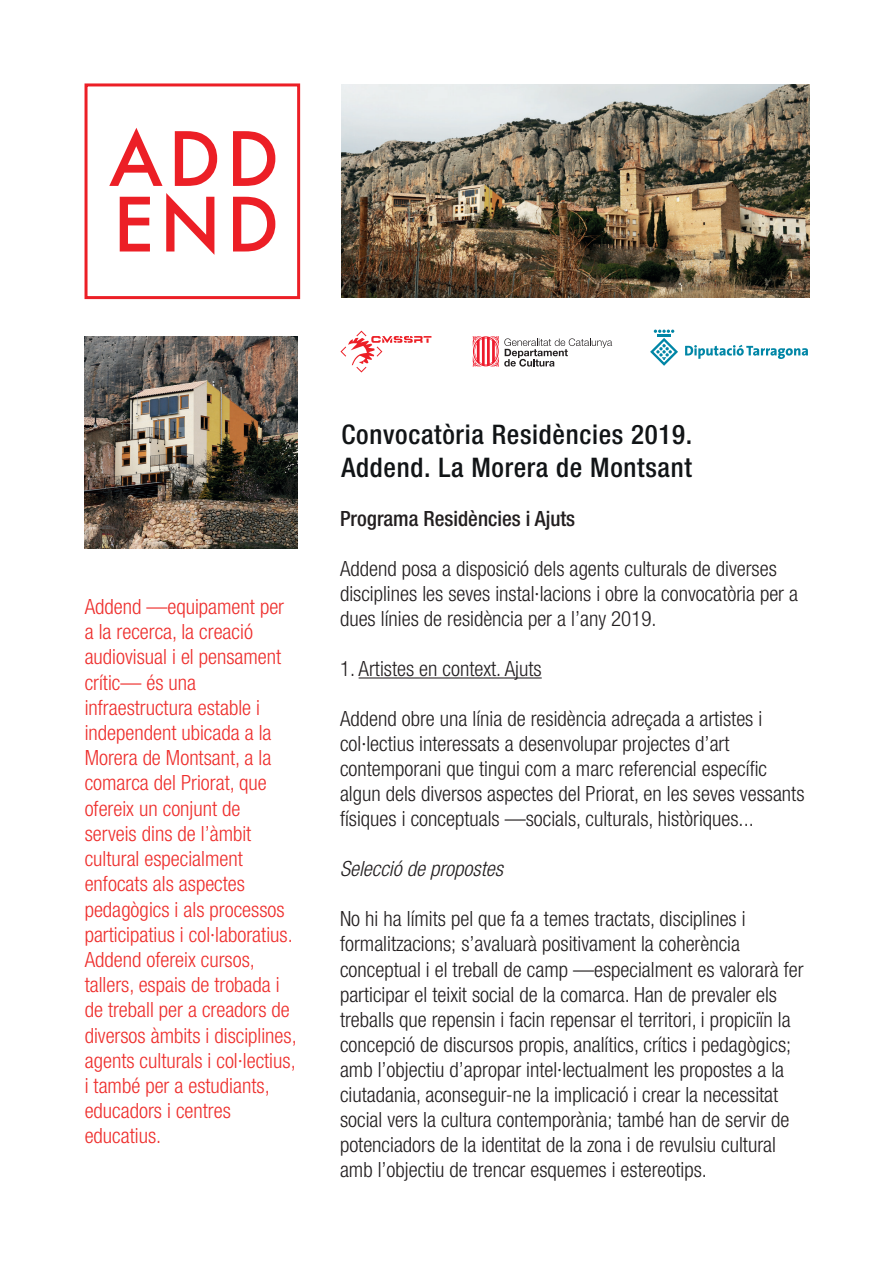
<style>
.page{position:relative;width:893px;height:1263px;background:#fff}
.page>*{position:absolute;margin:0;border:0;box-sizing:border-box;transform-origin:0 0}
.t1{font:500 condensed 27px/32.4px "Helvetica Neue";letter-spacing:.025em;color:#111416}
.t2{font:300 condensed 21px/25px "Helvetica Neue";color:#231f20}
.t3{font:300 condensed 21px/25.2px "Helvetica Neue";color:#ee2f2d}
.t4{font:500 condensed 21px "Helvetica Neue";color:#231f20}
.t5{font:italic 300 condensed 21px "Helvetica Neue LT Std";color:#231f20}
</style>
<div class="page">
<svg style="left:650px;top:330px;width:28px;height:36px"></svg>
<svg style="left:685px;top:345px;width:123px;height:14px"></svg>
<div style="left:85px;top:83px;width:215px;height:216px;border:3px solid #ec1f26"></div>
<svg style="left:109px;top:128px;width:166px;height:127px"></svg>
<svg style="left:340px;top:330px;width:91px;height:43px"></svg>
<img style="left:85px;top:336px;width:212px;height:213px">
<img style="left:341px;top:85px;width:468px;height:213px">
<hr style="left:359px;top:677px;width:183px;height:1px;background:#231f20">
<svg style="left:473px;top:336px;width:139px;height:31px"></svg>
<p class="t3" style="left:85px;top:594px;width:214px">Addend —equipament per a la recerca, la creació audiovisual i el pensament crític— és una infraestructura estable i independent ubicada a la<br>Morera de Montsant, a la comarca del Priorat, que ofereix un conjunt de serveis dins de l’àmbit cultural especialment enfocats als aspectes pedagògics i als processos participatius i col·laboratius.<br>Addend ofereix cursos, tallers, espais de trobada i de treball per a creadors de diversos àmbits i disciplines, agents culturals i col·lectius, i també per a estudiants, educadors i centres educatius.</p>
<p class="t1" style="left:341px;top:418px;width:352px">Convocatòria Residències 2019.<br>Addend. La Morera de Montsant</p>
<p class="t4" style="left:340px;top:506px;width:237px">Programa Residències i Ajuts</p>
<p class="t2" style="left:340px;top:555px;width:460px">Addend posa a disposició dels agents culturals de diverses disciplines les seves instal·lacions i obre la convocatòria per a dues línies de residència per a l’any 2019.</p>
<p class="t2" style="left:340px;top:656px;width:203px">1. Artistes en context. Ajuts</p>
<p class="t2" style="left:340px;top:706px;width:466px">Addend obre una línia de residència adreçada a artistes i col·lectius interessats a desenvolupar projectes d’art contemporani que tingui com a marc referencial específic algun dels diversos aspectes del Priorat, en les seves vessants físiques i conceptuals —socials, culturals, històriques...</p>
<p class="t5" style="left:340px;top:857px;width:164px">Selecció de propostes</p>
<p class="t2" style="left:340px;top:906px;width:465px">No hi ha límits pel que fa a temes tractats, disciplines i formalitzacions; s’avaluarà positivament la coherència conceptual i el treball de camp —especialment es valorarà fer participar el teixit social de la comarca. Han de prevaler els treballs que repensin i facin repensar el territori, i propiciïn la concepció de discursos propis, analítics, crítics i pedagògics; amb l’objectiu d’apropar intel·lectualment les propostes a la ciutadania, aconseguir-ne la implicació i crear la necessitat social vers la cultura contemporània; també han de servir de potenciadors de la identitat de la zona i de revulsiu cultural amb l’objectiu de trencar esquemes i estereotips.</p>
</div>
